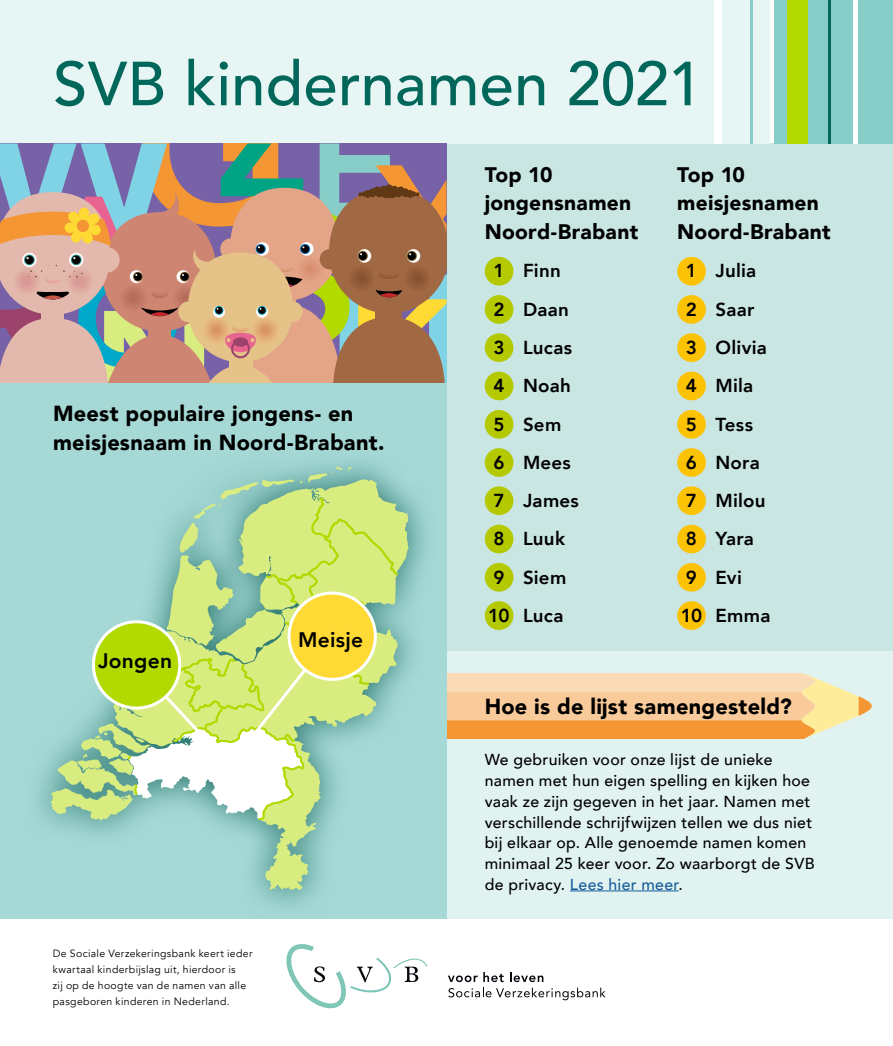
<style>
.page{position:relative;width:893px;height:1046px;background:#fff}
.page>*{position:absolute;margin:0;border:0;box-sizing:border-box;transform-origin:0 0}
.H1_Titel{font:500 61.5px "Avenir";color:#01675a}
.H2_heading{font:900 21.75px/28.7px "Avenir";letter-spacing:.015em;color:#000}
.H2_heading_1pt-up{font:900 21.75px "Avenir";letter-spacing:.015em;color:#000}
.TH_heading{font:900 21px/28.7px "Avenir";letter-spacing:.01em;color:#000}
.t1{font:800 21px "Avenir";letter-spacing:.01em;color:#000}
.TD_namen_top10{font:800 18.75px "Avenir";letter-spacing:.015em;color:#000}
.TD_highlight_tekst{font:800 18.75px "Avenir";color:#000}
.p_tekst{font:500 15.9px/20.7px "Avenir";letter-spacing:.015em;color:#000}
.p_tekst-2{font:500 15.9px "Avenir";letter-spacing:.02em;color:#165b9a}
.voettekst{font:10.5px/15.8px "Avenir";letter-spacing:.03em;color:#000}
.s1{color:#000}
</style>
<div class="page">
<div style="left:446px;top:144px;width:447px;height:507px;background:#cae6e2"></div>
<div style="left:485px;top:257px;width:28px;height:29px;background:#b4c900;border-radius:50%"></div>
<div style="left:485px;top:295px;width:28px;height:29px;background:#b4c900;border-radius:50%"></div>
<div style="left:485px;top:333px;width:28px;height:29px;background:#b4c900;border-radius:50%"></div>
<div style="left:485px;top:372px;width:28px;height:28px;background:#b4c900;border-radius:50%"></div>
<div style="left:485px;top:410px;width:28px;height:29px;background:#b4c900;border-radius:50%"></div>
<div style="left:485px;top:448px;width:28px;height:29px;background:#b4c900;border-radius:50%"></div>
<div style="left:485px;top:486px;width:28px;height:29px;background:#b4c900;border-radius:50%"></div>
<div style="left:485px;top:525px;width:28px;height:28px;background:#b4c900;border-radius:50%"></div>
<div style="left:485px;top:563px;width:28px;height:29px;background:#b4c900;border-radius:50%"></div>
<div style="left:485px;top:601px;width:28px;height:29px;background:#b4c900;border-radius:50%"></div>
<div style="left:677px;top:257px;width:29px;height:29px;background:#fcc305;border-radius:50%"></div>
<div style="left:677px;top:295px;width:29px;height:29px;background:#fcc305;border-radius:50%"></div>
<div style="left:677px;top:333px;width:29px;height:29px;background:#fcc305;border-radius:50%"></div>
<div style="left:677px;top:372px;width:29px;height:28px;background:#fcc305;border-radius:50%"></div>
<div style="left:677px;top:410px;width:29px;height:29px;background:#fcc305;border-radius:50%"></div>
<div style="left:677px;top:448px;width:29px;height:29px;background:#fcc305;border-radius:50%"></div>
<div style="left:677px;top:486px;width:29px;height:29px;background:#fcc305;border-radius:50%"></div>
<div style="left:677px;top:525px;width:29px;height:28px;background:#fcc305;border-radius:50%"></div>
<div style="left:677px;top:563px;width:29px;height:29px;background:#fcc305;border-radius:50%"></div>
<div style="left:677px;top:601px;width:29px;height:29px;background:#fcc305;border-radius:50%"></div>
<div style="left:0;top:0;width:714px;height:144px;background:#e7f5f4"></div>
<div style="left:774px;top:0;width:119px;height:144px;background:#87cec9"></div>
<div style="left:714px;top:0;width:56px;height:144px;background:#e7f5f4"></div>
<div style="left:714px;top:0;width:8px;height:144px;background:#fff"></div>
<div style="left:787px;top:0;width:20px;height:144px;background:#b2d900"></div>
<hr style="left:751px;top:0;width:2px;height:144px;background:#87cec9">
<hr style="left:828px;top:0;width:2px;height:144px;background:#01675a">
<hr style="left:853px;top:0;width:4px;height:144px;background:#fff">
<div style="left:447px;top:651px;width:446px;height:267px;background:#e1f3f1"></div>
<svg style="left:447px;top:673px;width:425px;height:66px;background:#f6c68e"></svg>
<div style="left:0;top:383px;width:446px;height:535px;background:#a6d9d6"></div>
<svg style="left:0;top:144px;width:446px;height:239px;background:#b49581"></svg>
<svg style="left:50px;top:466px;width:359px;height:424px"></svg>
<div style="left:93px;top:622px;width:87px;height:86px;background:#b2d900;border-radius:50%"></div>
<div style="left:92px;top:620px;width:89px;height:90px;border:3px solid #fff;border-radius:50%"></div>
<div style="left:289px;top:593px;width:86px;height:86px;background:#ffda35;border-radius:50%"></div>
<div style="left:288px;top:592px;width:89px;height:89px;border:3px solid #fff;border-radius:50%"></div>
<hr style="left:570px;top:891px;width:109px;height:1px;background:#165b9a">
<svg style="left:286px;top:944px;width:141px;height:65px"></svg>
<svg style="left:448px;top:972px;width:56px;height:10px"></svg>
<svg style="left:510px;top:972px;width:33px;height:10px"></svg>
<svg style="left:448px;top:988px;width:158px;height:12px"></svg>
<h1 class="H1_Titel" style="left:53px;top:31px;width:650px">SVB kindernamen 2021</h1>
<h2 class="H2_heading" style="left:53px;top:398px;width:333px">Meest populaire jongens- en meisjesnaam in Noord-Brabant.</h2>
<h3 class="t1" style="left:98px;top:645px;width:75px">Jongen</h3>
<h3 class="t1" style="left:298px;top:623px;width:67px">Meisje</h3>
<p class="voettekst" style="left:53px;top:946px;width:201px">De Sociale Verzekeringsbank keert ieder kwartaal kinderbijslag uit, hierdoor is<br>zij op de hoogte van de namen van alle pasgeboren kinderen in Nederland.</p>
<h2 class="TH_heading" style="left:485px;top:160px;width:148px">Top 10 jongensnamen</h2>
<h2 class="TH_heading" style="left:485px;top:217px;width:155px">Noord-Brabant</h2>
<h2 class="TH_heading" style="left:677px;top:160px;width:143px">Top 10 meisjesnamen</h2>
<h2 class="TH_heading" style="left:677px;top:217px;width:155px">Noord-Brabant</h2>
<p class="TD_highlight_tekst" style="left:493px;top:256px;width:13px">1</p>
<p class="TD_namen_top10" style="left:523px;top:256px;width:39px">Finn</p>
<p class="TD_highlight_tekst" style="left:686px;top:256px;width:13px">1</p>
<p class="TD_namen_top10" style="left:715px;top:256px;width:42px">Julia</p>
<p class="TD_highlight_tekst" style="left:493px;top:295px;width:13px">2</p>
<p class="TD_namen_top10" style="left:523px;top:295px;width:47px">Daan</p>
<p class="TD_highlight_tekst" style="left:686px;top:295px;width:13px">2</p>
<p class="TD_namen_top10" style="left:715px;top:295px;width:40px">Saar</p>
<p class="TD_highlight_tekst" style="left:493px;top:333px;width:13px">3</p>
<p class="TD_namen_top10" style="left:523px;top:333px;width:51px">Lucas</p>
<p class="TD_highlight_tekst" style="left:686px;top:333px;width:13px">3</p>
<p class="TD_namen_top10" style="left:715px;top:333px;width:53px">Olivia</p>
<p class="TD_highlight_tekst" style="left:493px;top:371px;width:13px">4</p>
<p class="TD_namen_top10" style="left:523px;top:371px;width:49px">Noah</p>
<p class="TD_highlight_tekst" style="left:686px;top:371px;width:13px">4</p>
<p class="TD_namen_top10" style="left:715px;top:371px;width:39px">Mila</p>
<p class="TD_highlight_tekst" style="left:493px;top:409px;width:13px">5</p>
<p class="TD_namen_top10" style="left:523px;top:409px;width:40px">Sem</p>
<p class="TD_highlight_tekst" style="left:686px;top:409px;width:13px">5</p>
<p class="TD_namen_top10" style="left:715px;top:409px;width:39px">Tess</p>
<p class="TD_highlight_tekst" style="left:493px;top:448px;width:13px">6</p>
<p class="TD_namen_top10" style="left:523px;top:448px;width:49px">Mees</p>
<p class="TD_highlight_tekst" style="left:686px;top:448px;width:13px">6</p>
<p class="TD_namen_top10" style="left:715px;top:448px;width:46px">Nora</p>
<p class="TD_highlight_tekst" style="left:493px;top:486px;width:13px">7</p>
<p class="TD_namen_top10" style="left:523px;top:486px;width:57px">James</p>
<p class="TD_highlight_tekst" style="left:686px;top:486px;width:13px">7</p>
<p class="TD_namen_top10" style="left:715px;top:486px;width:52px">Milou</p>
<p class="TD_highlight_tekst" style="left:493px;top:524px;width:13px">8</p>
<p class="TD_namen_top10" style="left:523px;top:524px;width:44px">Luuk</p>
<p class="TD_highlight_tekst" style="left:686px;top:524px;width:13px">8</p>
<p class="TD_namen_top10" style="left:715px;top:524px;width:40px">Yara</p>
<p class="TD_highlight_tekst" style="left:493px;top:562px;width:13px">9</p>
<p class="TD_namen_top10" style="left:523px;top:562px;width:45px">Siem</p>
<p class="TD_highlight_tekst" style="left:686px;top:562px;width:13px">9</p>
<p class="TD_namen_top10" style="left:715px;top:562px;width:28px">Evi</p>
<p class="TD_highlight_tekst" style="left:488px;top:601px;width:23px">10</p>
<p class="TD_namen_top10" style="left:523px;top:601px;width:42px">Luca</p>
<p class="TD_highlight_tekst" style="left:681px;top:601px;width:23px">10</p>
<p class="TD_namen_top10" style="left:715px;top:601px;width:57px">Emma</p>
<p class="H2_heading_1pt-up" style="left:485px;top:688px;width:309px">Hoe is de lijst samengesteld?</p>
<p class="p_tekst" style="left:485px;top:749px;width:332px">We gebruiken voor onze lijst de unieke namen met hun eigen spelling en kijken hoe vaak ze zijn gegeven in het jaar. Namen met verschillende schrijfwijzen tellen we dus niet bij elkaar op. Alle genoemde namen komen minimaal 25 keer voor. Zo waarborgt de SVB</p>
<p class="p_tekst-2" style="left:485px;top:870px;width:200px"><span class="s1">de privacy.</span> Lees hier meer<span class="s1">.</span></p>
</div>
